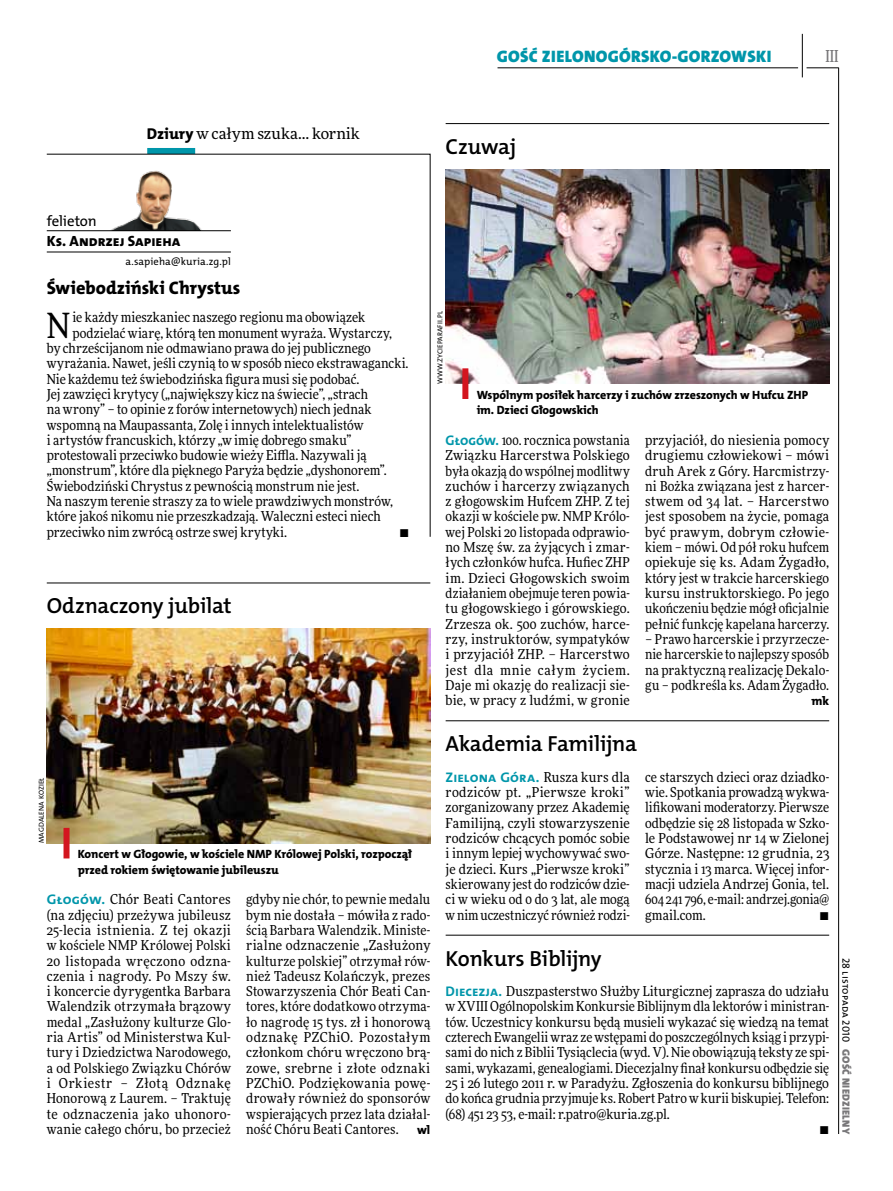
<style>
.page{position:relative;width:893px;height:1191px;background:#fff}
.page>*{position:absolute;margin:0;border:0;box-sizing:border-box;transform-origin:0 0}
.t1{font:34.8px "Freeday Narrow News";color:#000}
.t2{font:21.9px "The Mix HP6 Se Bld";letter-spacing:-.015em;color:#000}
.t3{font:18.3px "The Mix HP8 Ex Bld";color:#000}
.t4{font:16.65px "The Mix HP9 Blk";letter-spacing:.02em;color:#0096aa}
.t5{font:500 16.5px "Freeday Narrow";color:#787779;scale:.9 1}
.t6{font:15.45px "Freeday News";color:#000}
.t7{font:14.85px "The Mix HP8 Ex Bld";color:#000}
.t8{font:14.85px "The Mix HP5 Plain";letter-spacing:-.01em;color:#000}
.t9{font:13.95px "The Mix HP7 Bld";letter-spacing:.005em;color:#0096aa}
.t10{font:13.65px/15.3px "Freeday Narrow News";letter-spacing:.005em;color:#000;text-align:justify}
.t11{font:12.3px "The Mix HP8 Ex Bld";color:#000}
.t12{font:12px/15.3px "The Mix HP8 Ex Bld";letter-spacing:-.005em;color:#000}
.t13{font:10.5px "The Mix HP5 Plain";letter-spacing:.005em;color:#000}
.t14{font:10.5px "The Mix HP9 Blk";letter-spacing:.025em;color:#787779}
.t15{font:7.2px "The Mix HP5 Plain";letter-spacing:.015em;color:#000}
.s1{font-family:"The Mix HP8 Ex Bld";font-size:15.75px}
.s2{font-family:"The Mix HP7 Bld";font-size:13.95px;color:#0096aa}
.s3{font-family:"Freeday Narrow News";font-size:13.65px;color:#000}
</style>
<div class="page">
<hr style="left:838px;top:68px;width:1px;height:1066px;background:#000">
<hr style="left:802px;top:34px;width:1px;height:43px;background:#000">
<hr style="left:806px;top:68px;width:33px;height:1px;background:#000">
<hr style="left:497px;top:68px;width:301px;height:1px;background:#000">
<div style="left:147px;top:148px;width:48px;height:6px;background:#0096aa"></div>
<svg style="left:46px;top:154px;width:384px;height:383px"></svg>
<img style="left:94px;top:168px;width:116px;height:62px">
<hr style="left:47px;top:230px;width:184px;height:1px;background:#000">
<hr style="left:47px;top:252px;width:184px;height:1px;background:#000">
<hr style="left:47px;top:583px;width:383px;height:1px;background:#000">
<img style="left:47px;top:629px;width:383px;height:214px">
<div style="left:64px;top:828px;width:6px;height:30px;background:#d3151f"></div>
<hr style="left:446px;top:720px;width:383px;height:1px;background:#000">
<hr style="left:446px;top:123px;width:383px;height:1px;background:#000">
<img style="left:446px;top:169px;width:383px;height:215px">
<div style="left:462px;top:368px;width:6px;height:31px;background:#d3151f"></div>
<hr style="left:446px;top:935px;width:383px;height:1px;background:#000">
<p class="t6" style="left:147px;top:123px;width:215px"><span class="s1">Dziury</span> w całym szuka… kornik</p>
<p class="t8" style="left:47px;top:211px;width:52px">felieton</p>
<p class="t7" style="left:47px;top:231px;width:135px">Ks. Andrzej Sapieha</p>
<p class="t13" style="left:126px;top:255px;width:107px">a.sapieha@kuria.zg.pl</p>
<h3 class="t3" style="left:47px;top:276px;width:195px">Świebodziński Chrystus</h3>
<h1 class="t1" style="left:47px;top:304px;width:25px">N</h1>
<p class="t10" style="left:72px;top:310px;width:294px">ie każdy mieszkaniec naszego regionu ma obowiązek</p>
<p class="t10" style="left:72px;top:325px;width:321px">podzielać wiarę, którą ten monument wyraża. Wystarczy,</p>
<p class="t10" style="left:47px;top:340px;width:326px">by chrześcijanom nie odmawiano prawa do jej publicznego</p>
<p class="t10" style="left:47px;top:356px;width:363px">wyrażania. Nawet, jeśli czynią to w sposób nieco ekstrawagancki.</p>
<p class="t10" style="left:47px;top:371px;width:314px">Nie każdemu też świebodzińska figura musi się podobać.</p>
<p class="t10" style="left:47px;top:386px;width:323px">Jej zawzięci krytycy („największy kicz na świecie”, „strach</p>
<p class="t10" style="left:47px;top:401px;width:326px">na wrony” – to opinie z forów internetowych) niech jednak</p>
<p class="t10" style="left:47px;top:417px;width:318px">wspomną na Maupassanta, Zolę i innych intelektualistów</p>
<p class="t10" style="left:47px;top:432px;width:306px">i artystów francuskich, którzy „w imię dobrego smaku”</p>
<p class="t10" style="left:47px;top:447px;width:321px">protestowali przeciwko budowie wieży Eiffla. Nazywali ją</p>
<p class="t10" style="left:47px;top:463px;width:342px">„monstrum”, które dla pięknego Paryża będzie „dyshonorem”.</p>
<p class="t10" style="left:47px;top:478px;width:314px">Świebodziński Chrystus z pewnością monstrum nie jest.</p>
<p class="t10" style="left:47px;top:493px;width:348px">Na naszym terenie straszy za to wiele prawdziwych monstrów,</p>
<p class="t10" style="left:47px;top:509px;width:335px">które jakoś nikomu nie przeszkadzają. Waleczni esteci niech</p>
<p class="t10" style="left:47px;top:524px;width:242px">przeciwko nim zwrócą ostrze swej krytyki.</p>
<p class="t10" style="left:399px;top:524px;width:11px">•</p>
<h2 class="t2" style="left:47px;top:592px;width:186px">Odznaczony jubilat</h2>
<p class="t4" style="left:497px;top:46px;width:276px">GOŚĆ ZIELONOGÓRSKO-GORZOWSKI</p>
<p class="t5" style="left:825px;top:46px;width:16px">III</p>
<h2 class="t2" style="left:446px;top:132px;width:72px">Czuwaj</h2>
<p class="t15" style="left:436px;top:383px;width:74px;rotate:-90deg">www.zycieparafii.pl</p>
<p class="t12" style="left:477px;top:387px;width:333px">Wspólnym posiłek harcerzy i zuchów zrzeszonych w Hufcu ZHP im. Dzieci Głogowskich</p>
<p class="t10" style="left:446px;top:432px;width:186px"><span class="s2">Głogów.</span> 100. rocznica powstania Związku Harcerstwa Polskiego była okazją do wspólnej modlitwy zuchów i harcerzy związanych z głogowskim Hufcem ZHP. Z tej okazji w kościele pw. NMP Królo&shy;wej Polski 20 listopada odprawio&shy;no Mszę św. za żyjących i zmar&shy;łych członków hufca. Hufiec ZHP im. Dzieci Głogowskich swoim działaniem obejmuje teren powia&shy;tu głogowskiego i górowskiego.<br>Zrzesza ok. 500 zuchów, harce&shy;rzy, instruktorów, sympatyków i przyjaciół ZHP. – Harcerstwo jest dla mnie całym życiem.<br>Daje mi okazję do realizacji sie&shy;bie, w pracy z ludźmi, w gronie</p>
<p class="t10" style="left:645px;top:432px;width:186px">przyjaciół, do niesienia pomocy drugiemu człowiekowi – mówi druh Arek z Góry. Harcmistrzy&shy;ni Bożka związana jest z harcer&shy;stwem od 34 lat. – Harcerstwo jest sposobem na życie, pomaga być prawym, dobrym człowie&shy;kiem – mówi. Od pół roku hufcem opiekuje się ks. Adam Żygadło, który jest w trakcie harcerskiego kursu instruktorskiego. Po jego ukończeniu będzie mógł oficjalnie pełnić funkcję kapelana harcerzy.</p>
<p class="t10" style="left:645px;top:631px;width:186px">– Prawo harcerskie i przyrzecze&shy;nie harcerskie to najlepszy sposób na praktyczną realizację Dekalo&shy;gu – podkreśla ks. Adam Żygadło.</p>
<p class="t11" style="left:811px;top:693px;width:19px">mk</p>
<p class="t15" style="left:37px;top:843px;width:67px;rotate:-90deg">Magdalena Kozieł</p>
<p class="t12" style="left:78px;top:846px;width:336px">Koncert w Głogowie, w kościele NMP Królowej Polski, rozpoczął przed rokiem świętowanie jubileuszu</p>
<p class="t10" style="left:47px;top:891px;width:186px"><span class="s2">Głogów.</span> Chór Beati Cantores (na zdjęciu) przeżywa jubileusz 25-lecia istnienia. Z tej okazji w kościele NMP Królowej Polski 20 listopada wręczono odzna&shy;czenia i nagrody. Po Mszy św. i koncercie dyrygentka Barbara Walendzik otrzymała brązowy medal „Zasłużony kulturze Glo&shy;ria Artis” od Ministerstwa Kul&shy;tury i Dziedzictwa Narodowego, a od Polskiego Związku Chórów i Orkiestr – Złotą Odznakę Honorową z Laurem. – Traktuję te odznaczenia jako uhonoro&shy;wanie całego chóru, bo przecież</p>
<p class="t10" style="left:246px;top:891px;width:186px">gdyby nie chór, to pewnie medalu bym nie dostała – mówiła z rado&shy;ścią Barbara Walendzik. Ministe&shy;rialne odznaczenie „Zasłużony kulturze polskiej” otrzymał rów&shy;nież Tadeusz Kolańczyk, prezes Stowarzyszenia Chór Beati Can&shy;tores, które dodatkowo otrzyma&shy;ło nagrodę 15 tys. zł i honorową odznakę PZChiO. Pozostałym członkom chóru wręczono brą&shy;zowe, srebrne i złote odznaki PZChiO. Podziękowania powę&shy;drowały również do sponsorów wspierających przez lata działal&shy;ność Chóru Beati Cantores.</p>
<p class="t11" style="left:417px;top:1122px;width:15px">wl</p>
<h2 class="t2" style="left:446px;top:729px;width:193px">Akademia Familijna</h2>
<p class="t9" style="left:446px;top:768px;width:186px">Zielona Góra. <span class="s3">Rusza kurs dla</span></p>
<p class="t10" style="left:446px;top:784px;width:186px">rodziców pt. „Pierwsze kroki” zorganizowany przez Akademię Familijną, czyli stowarzyszenie rodziców chcących pomóc sobie i innym lepiej wychowywać swo&shy;je dzieci. Kurs „Pierwsze kroki” skierowany jest do rodziców dzie&shy;ci w wieku od 0 do 3 lat, ale mogą w nim uczestniczyć również rodzi-</p>
<p class="t10" style="left:645px;top:769px;width:186px">ce starszych dzieci oraz dziadko&shy;wie. Spotkania prowadzą wykwa&shy;lifikowani moderatorzy. Pierwsze odbędzie się 28 listopada w Szko&shy;le Podstawowej nr 14 w Zielonej Górze. Następne: 12 grudnia, 23 stycznia i 13 marca. Więcej infor&shy;macji udziela Andrzej Gonia, tel.<br>604 241 796, e-mail: andrzej.gonia@ gmail.com.</p>
<p class="t10" style="left:819px;top:907px;width:11px">•</p>
<h2 class="t2" style="left:446px;top:944px;width:157px">Konkurs Biblijny</h2>
<p class="t10" style="left:446px;top:983px;width:385px"><span class="s2">Diecezja.</span> Duszpasterstwo Służby Liturgicznej zaprasza do udziału</p>
<p class="t10" style="left:446px;top:998px;width:385px">w XVIII Ogólnopolskim Konkursie Biblijnym dla lektorów i ministran-</p>
<p class="t10" style="left:446px;top:1014px;width:385px">tów. Uczestnicy konkursu będą musieli wykazać się wiedzą na temat</p>
<p class="t10" style="left:446px;top:1029px;width:385px">czterech Ewangelii wraz ze wstępami do poszczególnych ksiąg i przypi-</p>
<p class="t10" style="left:446px;top:1044px;width:385px">sami do nich z Biblii Tysiąclecia (wyd. V). Nie obowiązują teksty ze spi-</p>
<p class="t10" style="left:446px;top:1060px;width:385px">sami, wykazami, genealogiami. Diecezjalny finał konkursu odbędzie się</p>
<p class="t10" style="left:446px;top:1075px;width:385px">25 i 26 lutego 2011 r. w Paradyżu. Zgłoszenia do konkursu biblijnego</p>
<p class="t10" style="left:446px;top:1090px;width:385px">do końca grudnia przyjmuje ks. Robert Patro w kurii biskupiej. Telefon:</p>
<p class="t10" style="left:446px;top:1106px;width:226px">(68) 451 23 53, e-mail: r.patro@kuria.zg.pl.</p>
<p class="t10" style="left:819px;top:1121px;width:11px">•</p>
<p class="t13" style="left:853px;top:957px;width:86px;rotate:90deg">28 listopada 2010</p>
<p class="t14" style="left:853px;top:1049px;width:86px;rotate:90deg">GOŚĆ NIEDZIELNY</p>
</div>
